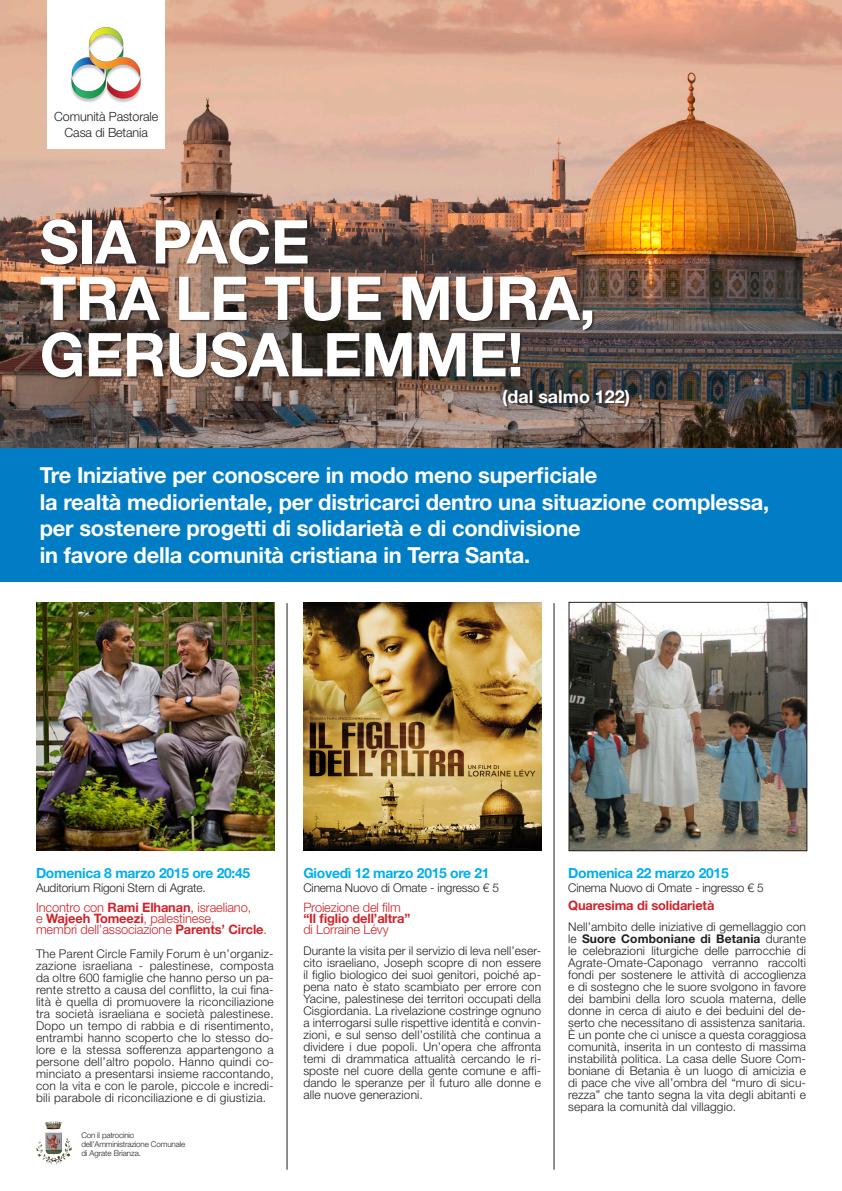
<style>
.page{position:relative;width:842px;height:1191px;background:#fff}
.page>*{position:absolute;margin:0;border:0;box-sizing:border-box;transform-origin:0 0}
.firma_giornalista{font:700 60.5px "Helvetica Neue LT Std";letter-spacing:-.01em;color:#fff}
.firma_giornalista-2{font:700 22.1px "Helvetica Neue LT Std";letter-spacing:-.01em;color:#fff}
.Titolo_1{font:700 17.9px "Helvetica Neue LT Std";color:#fff}
.firma_giornalista-3{font:700 14px "Helvetica Neue LT Std";letter-spacing:-.02em;color:#00aeef}
.firma_giornalista-4{font:300 13px "Helvetica Neue LT Std";letter-spacing:-.01em;color:#d1232a}
.firma_giornalista-5{font:700 13px "Helvetica Neue LT Std";letter-spacing:-.01em;color:#d1232a}
.firma_giornalista-6{font:300 12.7px/15.2px "Helvetica Neue LT Std";letter-spacing:-.01em;color:#231f20;text-align:center}
.firma_giornalista-7{font:300 12px/12px "Helvetica Neue LT Std";letter-spacing:.01em;color:#231f20;text-align:justify}
.firma_giornalista-8{font:300 12px "Helvetica Neue LT Std";letter-spacing:-.01em;color:#231f20}
.firma_giornalista-9{font:300 8px "Helvetica Neue LT Std";letter-spacing:-.02em;color:#231f20}
.s1{font-weight:700}
</style>
<div class="page">
<img style="left:0;top:0;width:842px;height:448px">
<div style="left:40px;top:218px;width:653px;height:248px;background:#231f20;opacity:.75"></div>
<div style="left:0;top:448px;width:842px;height:134px;background:#007dc4"></div>
<div style="left:47px;top:0;width:118px;height:148px;background:#fff"></div>
<img style="left:71px;top:27px;width:70px;height:76px">
<img style="left:36px;top:602px;width:238px;height:249px">
<svg style="left:45px;top:1121px;width:9px;height:2px"></svg>
<img style="left:571px;top:604px;width:234px;height:245px">
<div style="left:569px;top:602px;width:238px;height:249px;border:1px solid #231f20"></div>
<img style="left:303px;top:602px;width:238px;height:249px">
<hr style="left:287px;top:603px;width:1px;height:566px;background:#231f20">
<hr style="left:553px;top:603px;width:1px;height:566px;background:#231f20">
<p class="firma_giornalista-6" style="left:54px;top:109px;width:106px">Comunità Pastorale<br>Casa di Betania</p>
<p class="firma_giornalista" style="left:40px;top:204px;width:271px">SIA PACE</p>
<p class="firma_giornalista" style="left:40px;top:261px;width:557px">TRA LE TUE MURA,</p>
<p class="firma_giornalista" style="left:40px;top:317px;width:485px">GERUSALEMME!</p>
<p class="Titolo_1" style="left:502px;top:385px;width:129px">(dal salmo 122)</p>
<p class="firma_giornalista-2" style="left:40px;top:461px;width:559px">Tre Iniziative per conoscere in modo meno superficiale</p>
<p class="firma_giornalista-2" style="left:40px;top:488px;width:731px">la realtà mediorientale, per districarci dentro una situazione complessa,</p>
<p class="firma_giornalista-2" style="left:40px;top:514px;width:542px">per sostenere progetti di solidarietà e di condivisione</p>
<p class="firma_giornalista-2" style="left:40px;top:541px;width:492px">in favore della comunità cristiana in Terra Santa.</p>
<p class="firma_giornalista-3" style="left:36px;top:864px;width:216px">Domenica 8 marzo 2015 ore 20:45</p>
<p class="firma_giornalista-8" style="left:36px;top:880px;width:171px">Auditorium Rigoni Stern di Agrate.</p>
<p class="firma_giornalista-4" style="left:36px;top:899px;width:217px">Incontro con <span class="s1">Rami Elhanan</span>, israeliano,</p>
<p class="firma_giornalista-4" style="left:36px;top:910px;width:180px">e <span class="s1">Wajeeh Tomeezi</span>, palestinese,</p>
<p class="firma_giornalista-4" style="left:36px;top:921px;width:233px">membri dell’associazione <span class="s1">Parents’ Circle</span>.</p>
<p class="firma_giornalista-7" style="left:36px;top:947px;width:239px">The Parent Circle Family Forum è un’organiz&shy;zazione israeliana - palestinese, composta da oltre 600 famiglie che hanno perso un pa&shy;rente stretto a causa del conflitto, la cui fina&shy;lità è quella di promuovere la riconciliazione tra società israeliana e società palestinese.<br>Dopo un tempo di rabbia e di risentimento, entrambi hanno scoperto che lo stesso do&shy;lore e la stessa sofferenza appartengono a persone dell’altro popolo. Hanno quindi co&shy;minciato a presentarsi insieme raccontando, con la vita e con le parole, piccole e incredi&shy;bili parabole di riconciliazione e di giustizia.</p>
<p class="firma_giornalista-9" style="left:81px;top:1130px;width:55px">Con il patrocinio</p>
<p class="firma_giornalista-9" style="left:81px;top:1139px;width:106px">dell’Amministrazione Comunale</p>
<p class="firma_giornalista-9" style="left:81px;top:1148px;width:61px">di Agrate Brianza.</p>
<p class="firma_giornalista-3" style="left:303px;top:864px;width:188px">Giovedì 12 marzo 2015 ore 21</p>
<p class="firma_giornalista-8" style="left:303px;top:880px;width:197px">Cinema Nuovo di Omate - ingresso € 5</p>
<p class="firma_giornalista-4" style="left:303px;top:899px;width:99px">Proiezione del film</p>
<p class="firma_giornalista-5" style="left:303px;top:910px;width:108px">“Il figlio dell’altra”</p>
<p class="firma_giornalista-4" style="left:303px;top:921px;width:87px">di Lorraine Lévy</p>
<p class="firma_giornalista-7" style="left:303px;top:944px;width:239px">Durante la visita per il servizio di leva nell’eser&shy;cito israeliano, Joseph scopre di non essere il figlio biologico dei suoi genitori, poiché ap&shy;pena nato è stato scambiato per errore con Yacine, palestinese dei territori occupati della Cisgiordania. La rivelazione costringe ognuno a interrogarsi sulle rispettive identità e convin&shy;zioni, e sul senso dell’ostilità che continua a dividere i due popoli. Un’opera che affronta temi di drammatica attualità cercando le ri&shy;sposte nel cuore della gente comune e affi&shy;dando le speranze per il futuro alle donne e alle nuove generazioni.</p>
<p class="firma_giornalista-3" style="left:568px;top:864px;width:162px">Domenica 22 marzo 2015</p>
<p class="firma_giornalista-8" style="left:568px;top:880px;width:197px">Cinema Nuovo di Omate - ingresso € 5</p>
<p class="firma_giornalista-5" style="left:568px;top:897px;width:148px">Quaresima di solidarietà</p>
<p class="firma_giornalista-7" style="left:568px;top:920px;width:239px">Nell’ambito delle iniziative di gemellaggio con le <span class="s1">Suore Comboniane di Betania</span> durante le celebrazioni liturgiche delle parrocchie di Agrate-Omate-Caponago verranno raccolti fondi per sostenere le attività di accoglienza e di sostegno che le suore svolgono in favore dei bambini della loro scuola materna, delle donne in cerca di aiuto e dei beduini del de&shy;serto che necessitano di assistenza sanitaria.<br>È un ponte che ci unisce a questa coraggiosa comunità, inserita in un contesto di massima instabilità politica. La casa delle Suore Com&shy;boniane di Betania è un luogo di amicizia e di pace che vive all’ombra del “muro di sicu&shy;rezza” che tanto segna la vita degli abitanti e separa la comunità dal villaggio.</p>
</div>
